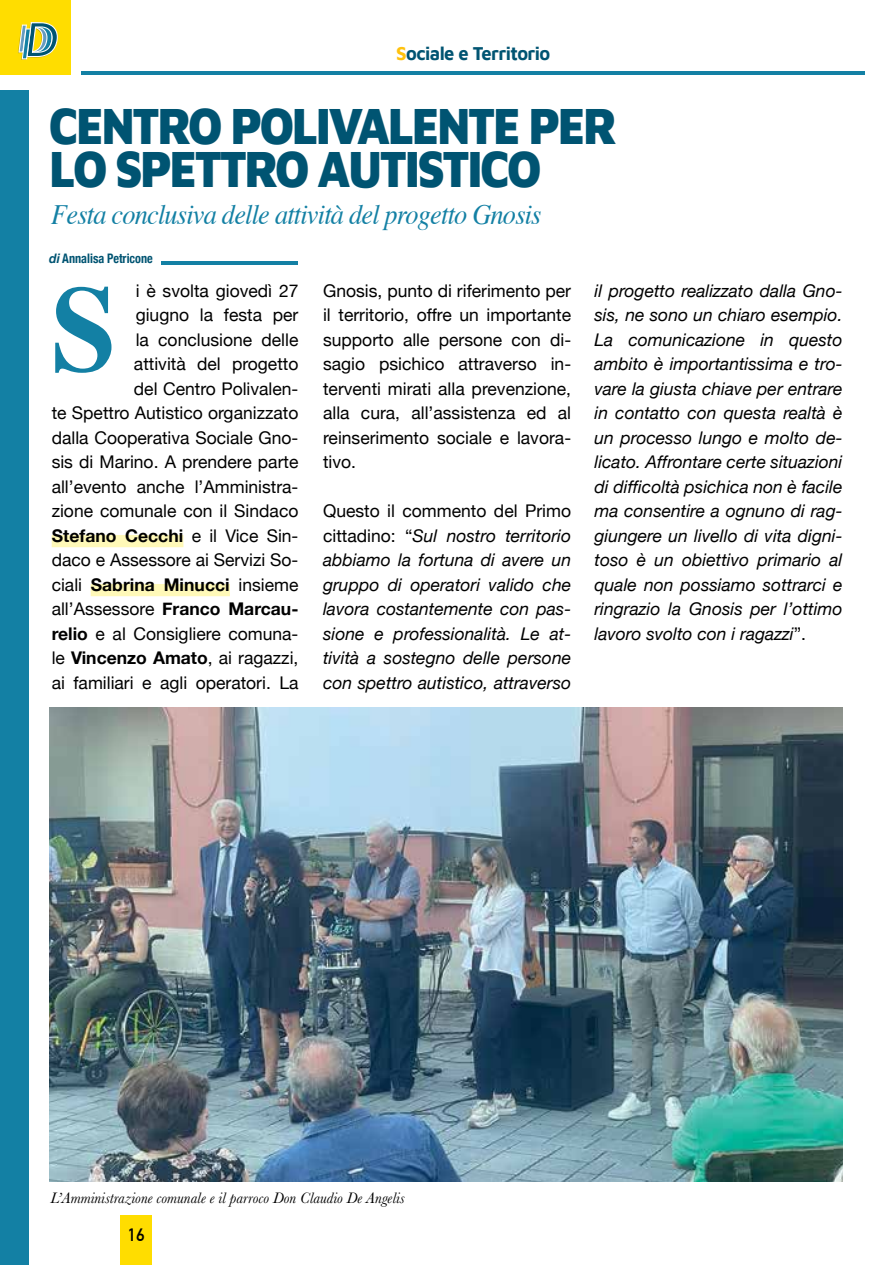
<style>
.page{position:relative;width:893px;height:1265px;background:#fff}
.page>*{position:absolute;margin:0;border:0;box-sizing:border-box;transform-origin:0 0}
.t1{font:700 121.62px "Times";color:#1380a4}
.t2{font:900 52.5px/43.8px "Maven Pro";letter-spacing:-.05em;color:#005472;scale:.88 1}
.t3{font:italic 28px "Times";letter-spacing:-.03em;color:#1380a4;scale:.94 1}
.t4{font:700 19.25px "Maven Pro";letter-spacing:-.03em;color:#005472;scale:.95 1}
.t5{font:italic 17.5px/24.5px "Helvetica Neue";color:#000;text-align:justify}
.t6{font:17.5px/24.5px "Helvetica Neue";color:#000;text-align:justify}
.t7{font:700 17.5px "DIN Alternate";color:#000}
.t8{font:italic 15.75px "Baskerville";color:#000}
.t9{font:700 condensed 13.12px "Helvetica Neue";color:#005472;scale:.93 1}
.s1{color:#ffc20e}
.s2{font-style:italic;font-stretch:normal}
.s3{font-weight:700}
.s4{font-style:normal}
</style>
<div class="page">
<div style="left:120px;top:1215px;width:31px;height:50px;background:#fd0"></div>
<div style="left:0;top:0;width:71px;height:75px;background:#fd0"></div>
<svg style="left:18px;top:22px;width:40px;height:38px"></svg>
<hr style="left:81px;top:71px;width:784px;height:3px;background:#1380a4">
<div style="left:0;top:90px;width:28px;height:1175px;background:#1380a4"></div>
<hr style="left:162px;top:261px;width:136px;height:4px;background:#1380a4">
<div style="left:52px;top:535px;width:131px;height:12px;background:#fff9b8"></div>
<div style="left:91px;top:584px;width:139px;height:12px;background:#fff9b8"></div>
<img style="left:49px;top:708px;width:793px;height:474px">
<p class="t4" style="left:396px;top:40px;width:164px"><span class="s1">S</span>ociale e Territorio</p>
<h2 class="t2" style="left:49px;top:100px;width:647px">CENTRO POLIVALENTE PER<br>LO SPETTRO AUTISTICO</h2>
<h3 class="t3" style="left:51px;top:190px;width:523px">Festa conclusiva delle attività del progetto Gnosis</h3>
<p class="t9" style="left:49px;top:247px;width:113px"><span class="s2">di</span> Annalisa Petricone</p>
<p class="t6" style="left:52px;top:278px;width:248px;text-align:right">i è svolta giovedì 27<br>giugno la festa per<br>la conclusione delle<br>attività del progetto<br>del Centro Polivalen-<br>te Spettro Autistico organizzato dalla Cooperativa Sociale Gno&shy;sis di Marino. A prendere parte all’evento anche l’Amministra&shy;zione comunale con il Sindaco<br><span class="s3">Stefano Cecchi</span> e il Vice Sin&shy;daco e Assessore ai Servizi So&shy;ciali <span class="s3">Sabrina Minucci</span> insieme all’Assessore <span class="s3">Franco Marcau&shy;relio</span> e al Consigliere comuna&shy;le <span class="s3">Vincenzo Amato</span>, ai ragazzi, ai familiari e agli operatori. La</p>
<h1 class="t1" style="left:51px;top:214px;width:67px">S</h1>
<p class="t6" style="left:323px;top:278px;width:250px">Gnosis, punto di riferimento per il territorio, offre un importante supporto alle persone con di&shy;sagio psichico attraverso in&shy;terventi mirati alla prevenzione, alla cura, all’assistenza ed al reinserimento sociale e lavora&shy;tivo.</p>
<p class="t5" style="left:323px;top:498px;width:250px"><span class="s4">Questo il commento del Primo cittadino: “</span>Sul nostro territorio abbiamo la fortuna di avere un gruppo di operatori valido che lavora costantemente con pas&shy;sione e professionalità. Le at&shy;tività a sostegno delle persone con spettro autistico, attraverso</p>
<p class="t5" style="left:594px;top:278px;width:250px">il progetto realizzato dalla Gno&shy;sis, ne sono un chiaro esempio.<br>La comunicazione in questo ambito è importantissima e tro&shy;vare la giusta chiave per entrare in contatto con questa realtà è un processo lungo e molto de&shy;licato. Affrontare certe situazioni di difficoltà psichica non è facile ma consentire a ognuno di rag&shy;giungere un livello di vita digni&shy;toso è un obiettivo primario al quale non possiamo sottrarci e ringrazio la Gnosis per l’ottimo lavoro svolto con i ragazzi<span class="s4">”.</span></p>
<p class="t8" style="left:50px;top:1188px;width:356px">L’Amministrazione comunale e il parroco Don Claudio De Angelis</p>
<p class="t7" style="left:128px;top:1222px;width:18px">16</p>
</div>
